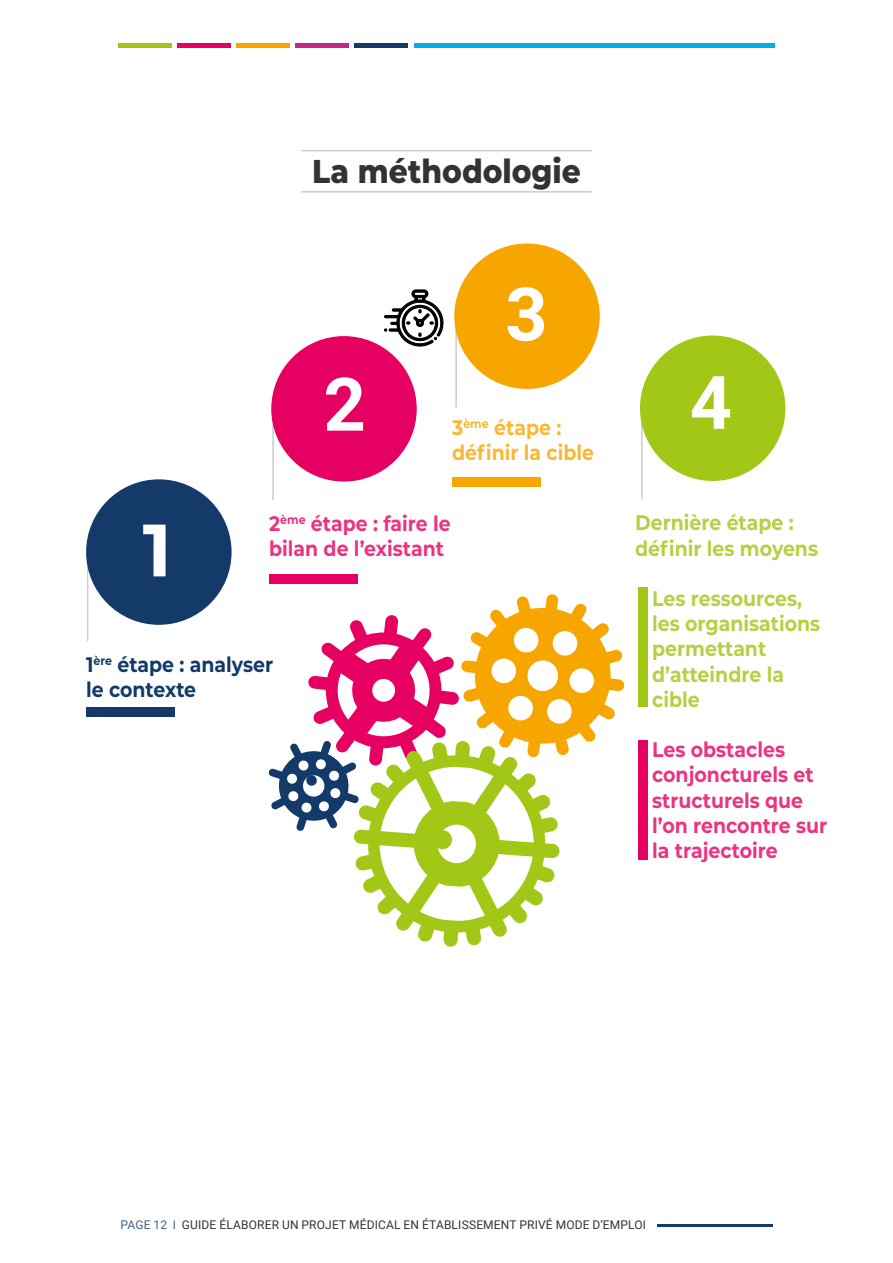
<style>
.page{position:relative;width:893px;height:1263px;background:#fff}
.page>*{position:absolute;margin:0;border:0;box-sizing:border-box;transform-origin:0 0}
.t1{font:700 73.95px "Roboto";color:#fff}
.t2{font:700 73.95px "Montserrat";color:#fff}
.t3{font:800 33px "Montserrat";color:#333;scale:.9 1}
.t4{font:700 21px/25.2px "Montserrat";color:#eb3381;scale:.9 1}
.t5{font:700 21px/25.2px "Montserrat";color:#b5d143;scale:.9 1}
.t6{font:700 21px/25.2px "Montserrat";color:#133a68;scale:.9 1}
.t7{font:700 21px/25.2px "Montserrat";color:#f9b833;scale:.9 1}
.t8{font:12px "Roboto";letter-spacing:.015em;color:#333}
.s1{color:#426186}
</style>
<div class="page">
<hr style="left:87px;top:566px;width:1px;height:75px;background:#ccc">
<div style="left:86px;top:479px;width:146px;height:146px;background:#133a68;border-radius:50%"></div>
<hr style="left:272px;top:409px;width:2px;height:91px;background:#ccc">
<div style="left:271px;top:336px;width:146px;height:146px;background:#e60061;border-radius:50%"></div>
<hr style="left:455px;top:316px;width:2px;height:91px;background:#ccc">
<div style="left:454px;top:243px;width:146px;height:146px;background:#f7a600;border-radius:50%"></div>
<hr style="left:641px;top:408px;width:2px;height:91px;background:#ccc">
<div style="left:640px;top:335px;width:145px;height:146px;background:#a3c717;border-radius:50%"></div>
<hr style="left:301px;top:191px;width:291px;height:2px;background:#ccc">
<hr style="left:301px;top:150px;width:291px;height:1px;background:#ccc">
<div style="left:86px;top:707px;width:89px;height:9px;background:#133a68"></div>
<div style="left:269px;top:574px;width:89px;height:9px;background:#e60062"></div>
<div style="left:452px;top:477px;width:89px;height:9px;background:#f7a600"></div>
<div style="left:639px;top:587px;width:9px;height:119px;background:#a2c614"></div>
<svg style="left:268px;top:594px;width:357px;height:353px"></svg>
<hr style="left:657px;top:1225px;width:116px;height:2px;background:#133a68">
<div style="left:414px;top:43px;width:361px;height:5px;background:#00aded"></div>
<div style="left:355px;top:43px;width:53px;height:5px;background:#133a68"></div>
<div style="left:296px;top:43px;width:53px;height:5px;background:#c52788"></div>
<div style="left:237px;top:43px;width:53px;height:5px;background:#f7a600"></div>
<div style="left:177px;top:43px;width:54px;height:5px;background:#e60062"></div>
<div style="left:118px;top:43px;width:54px;height:5px;background:#a2c614"></div>
<svg style="left:384px;top:289px;width:60px;height:58px"></svg>
<div style="left:639px;top:740px;width:9px;height:119px;background:#e60061"></div>
<h2 class="t3" style="left:312px;top:147px;width:300px">La méthodologie</h2>
<h1 class="t2" style="left:143px;top:497px;width:30px">1</h1>
<h1 class="t1" style="left:323px;top:352px;width:44px">2</h1>
<h1 class="t1" style="left:505px;top:262px;width:44px">3</h1>
<p class="t7" style="left:452px;top:414px;width:159px">3<sup>ème</sup> étape : définir la cible</p>
<p class="t4" style="left:269px;top:510px;width:203px">2<sup>ème</sup> étape : faire le bilan de l’existant</p>
<p class="t6" style="left:86px;top:651px;width:209px">1<sup>ère</sup> étape : analyser le contexte</p>
<h1 class="t1" style="left:690px;top:351px;width:44px">4</h1>
<p class="t5" style="left:635px;top:509px;width:205px">Dernière étape : définir les moyens</p>
<p class="t5" style="left:652px;top:585px;width:188px">Les ressources, les organisations permettant d’atteindre la cible</p>
<p class="t4" style="left:652px;top:736px;width:196px">Les obstacles conjoncturels et structurels que l’on rencontre sur la trajectoire</p>
<p class="t8" style="left:121px;top:1217px;width:527px"><span class="s1">PAGE 12 I</span> GUIDE ÉLABORER UN PROJET MÉDICAL EN ÉTABLISSEMENT PRIVÉ MODE D’EMPLOI</p>
</div>
